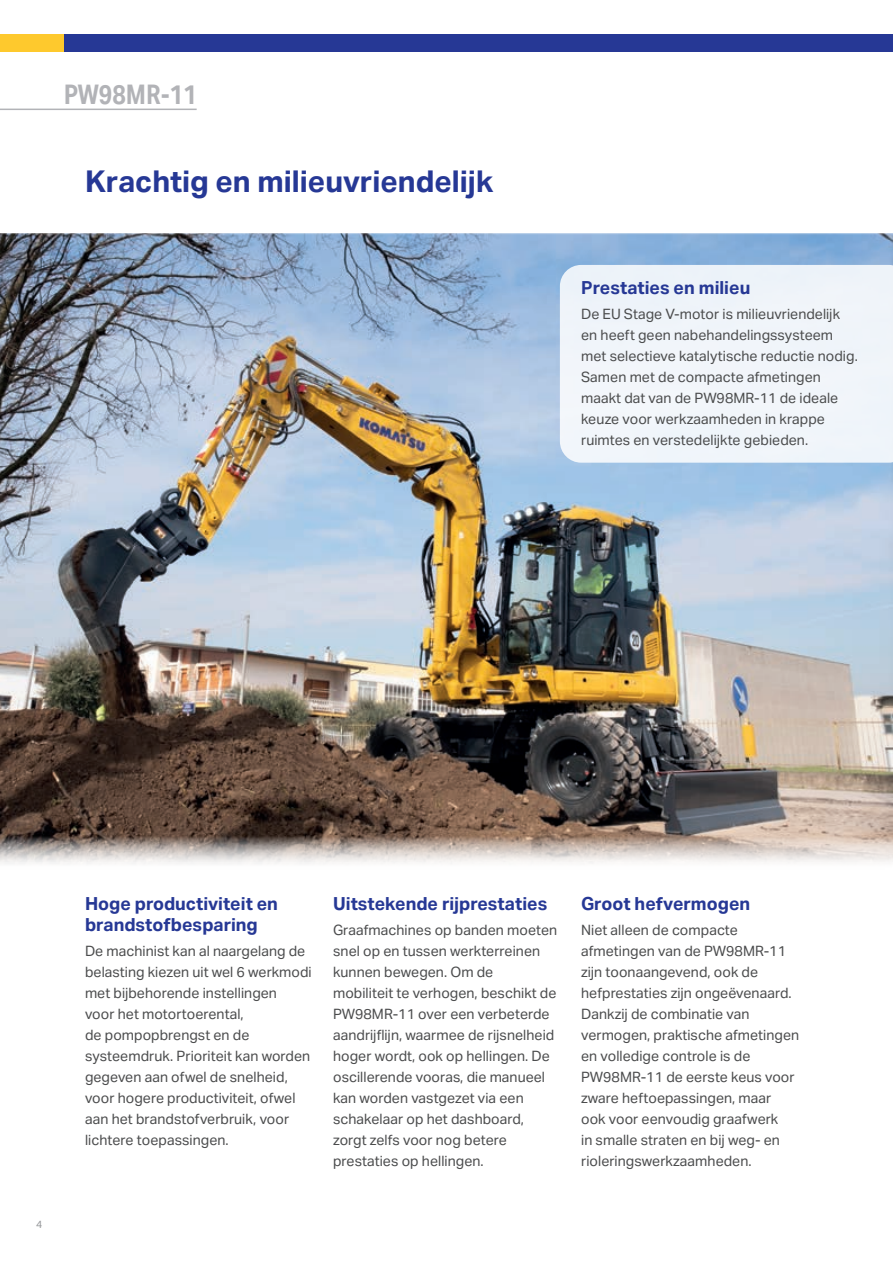
<style>
.page{position:relative;width:893px;height:1263px;background:#fff}
.page>*{position:absolute;margin:0;border:0;box-sizing:border-box;transform-origin:0 0}
.t1{font:700 30px "Aktiv Grotesk";color:#263895}
.t2{font:700 27px "Aktiv Grotesk Cd";color:#b2b3b7}
.t3{font:700 18px/21px "Aktiv Grotesk";color:#263895}
.t4{font:14.25px/21px "Aktiv Grotesk";color:#4b4c4d}
.t5{font:10.5px "Aktiv Grotesk";color:#939598}
</style>
<div class="page">
<img style="left:0;top:234px;width:893px;height:630px">
<div style="left:560px;top:265px;width:333px;height:198px;background:#f0f5fa"></div>
<hr style="left:0;top:109px;width:197px;height:1px;background:#b2b3b7">
<div style="left:0;top:34px;width:143px;height:17px;background:#fec92d"></div>
<div style="left:64px;top:34px;width:829px;height:17px;background:#263895"></div>
<h2 class="t2" style="left:64px;top:79px;width:134px">PW98MR-11</h2>
<h1 class="t1" style="left:85px;top:164px;width:410px">Krachtig en milieuvriendelijk</h1>
<p class="t3" style="left:581px;top:277px;width:171px">Prestaties en milieu</p>
<p class="t4" style="left:581px;top:303px;width:278px">De EU Stage V-motor is milieuvriendelijk en heeft geen nabehandelingssysteem met selectieve katalytische reductie nodig.<br>Samen met de compacte afmetingen maakt dat van de PW98MR-11 de ideale keuze voor werkzaamheden in krappe ruimtes en verstedelijkte gebieden.</p>
<p class="t5" style="left:36px;top:1218px;width:8px">4</p>
<p class="t3" style="left:85px;top:893px;width:195px">Hoge productiviteit en brandstofbesparing</p>
<p class="t4" style="left:85px;top:941px;width:228px">De machinist kan al naargelang de belasting kiezen uit wel 6 werkmodi met bijbehorende instellingen<br>voor het motortoerental,<br>de pompopbrengst en de systeemdruk. Prioriteit kan worden gegeven aan ofwel de snelheid, voor hogere productiviteit, ofwel aan het brandstofverbruik, voor lichtere toepassingen.</p>
<p class="t3" style="left:333px;top:893px;width:216px">Uitstekende rijprestaties</p>
<p class="t4" style="left:333px;top:920px;width:226px">Graafmachines op banden moeten snel op en tussen werkterreinen kunnen bewegen. Om de<br>mobiliteit te verhogen, beschikt de<br>PW98MR-11 over een verbeterde aandrijflijn, waarmee de rijsnelheid hoger wordt, ook op hellingen. De oscillerende vooras, die manueel kan worden vastgezet via een schakelaar op het dashboard, zorgt zelfs voor nog betere prestaties op hellingen.</p>
<p class="t3" style="left:581px;top:893px;width:171px">Groot hefvermogen</p>
<p class="t4" style="left:581px;top:920px;width:220px">Niet alleen de compacte afmetingen van de PW98MR-11 zijn toonaangevend, ook de hefprestaties zijn ongeëvenaard.<br>Dankzij de combinatie van vermogen, praktische afmetingen en volledige controle is de<br>PW98MR-11 de eerste keus voor zware heftoepassingen, maar ook voor eenvoudig graafwerk<br>in smalle straten en bij weg- en rioleringswerkzaamheden.</p>
</div>
